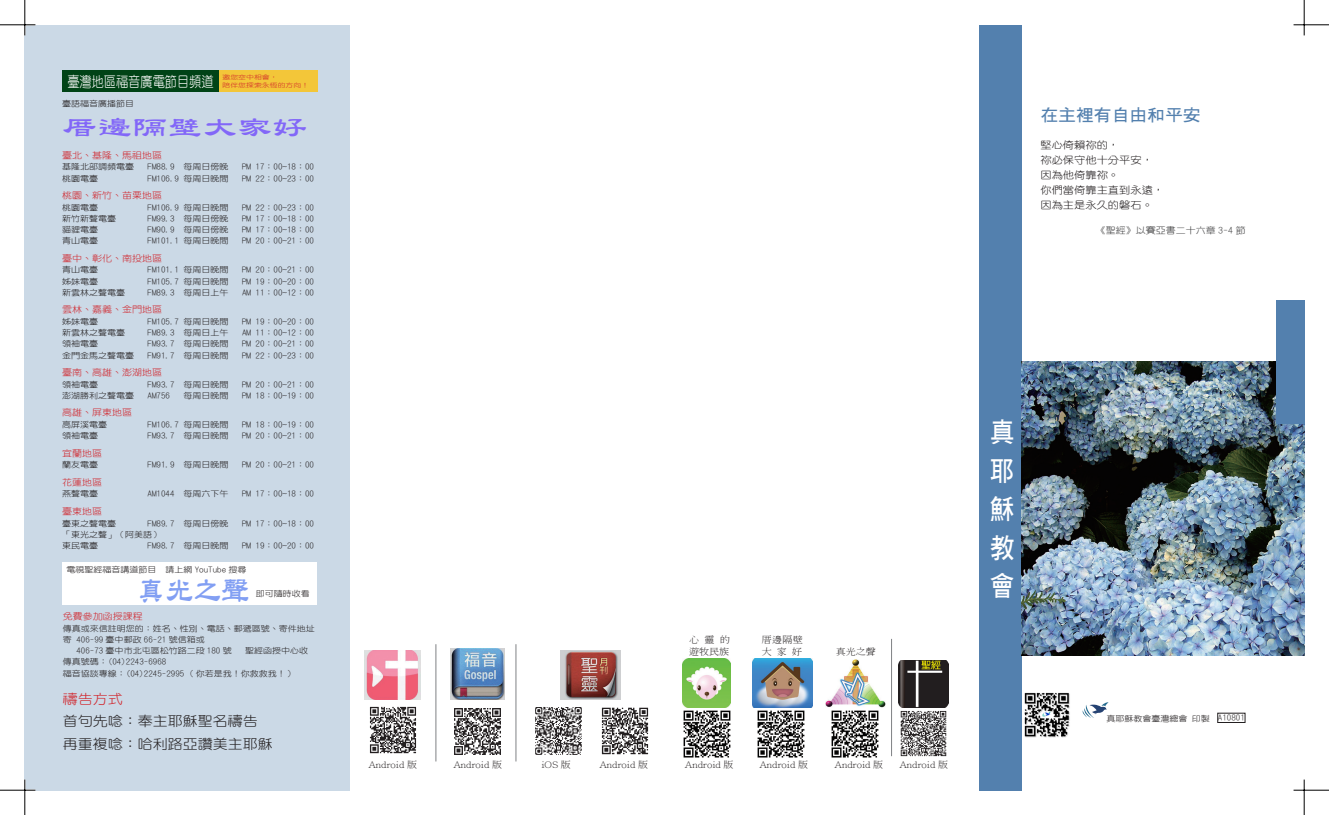
<style>
.page{position:relative;width:1329px;height:815px;background:#fff}
.page>*{position:absolute;margin:0;border:0;box-sizing:border-box;transform-origin:0 0}
.t1{font:31.5px "DF Li Shu W7 WIN BF";color:#829ff3;scale:.89 1}
.t2{font:27.5px/38.5px "DF Hei W7 WIN BF";color:#fff;text-align:justify;scale:.9 1}
.t3{font:24.5px "DF Li Shu W7 WIN BF";color:#8267f8;scale:1.43 1}
.標{font:16.88px "DF Hei W7 WIN BF";color:#5380ae;scale:1.06 1}
.t4{font:14.62px "DF Yuan W3 WIN BF";color:#fff;scale:.83 1}
.t5{font:13.5px/22.5px "DF Yuan W3 WIN BF";color:#231f20;scale:1.11 1}
.t6{font:13.5px "DF Yuan W3 WIN BF";color:#d1232a;scale:1.11 1}
.經節{font:10.12px "DF Yuan W3 WIN BF";color:#231f20;scale:1.11 1}
.t7{font:300 9px/12px "Adobe Ming Std";color:#231f20;scale:1.11 1}
.t8{font:9px "DF Yuan W3 WIN BF";color:#d1232a;scale:1.11 1}
.經節2{font:9px "DF Yuan W3 WIN BF";color:#3e3e3f;scale:1.11 1}
.t9{font:8.12px/11.2px "DF Yuan W3 WIN BF";color:#231f20;scale:1.11 1}
.t10{font:6px/7.5px "DF Yuan W3 WIN BF";color:#d1232a;scale:1.31 1}
</style>
<div class="page">
<div style="left:25px;top:25px;width:325px;height:765px;background:#cbd9e6"></div>
<div style="left:979px;top:25px;width:43px;height:765px;background:#5380ae"></div>
<div style="left:62px;top:562px;width:254px;height:43px;background:#fff"></div>
<div style="left:62px;top:71px;width:157px;height:21px;background:#004316"></div>
<div style="left:219px;top:71px;width:98px;height:21px;background:#f3c639"></div>
<img style="left:369px;top:706px;width:48px;height:48px">
<img style="left:365px;top:651px;width:56px;height:48px">
<img style="left:451px;top:648px;width:54px;height:51px">
<img style="left:454px;top:708px;width:47px;height:47px">
<hr style="left:436px;top:644px;width:1px;height:117px;background:#808285">
<hr style="left:516px;top:644px;width:1px;height:117px;background:#808285">
<hr style="left:891px;top:639px;width:1px;height:117px;background:#808285">
<img style="left:1024px;top:692px;width:46px;height:46px">
<svg style="left:1082px;top:702px;width:26px;height:16px"></svg>
<div style="left:1217px;top:713px;width:28px;height:10px;border:1px solid #231f20"></div>
<img style="left:899px;top:660px;width:49px;height:47px">
<img style="left:900px;top:711px;width:47px;height:46px">
<img style="left:561px;top:650px;width:60px;height:49px">
<img style="left:535px;top:707px;width:47px;height:48px">
<img style="left:683px;top:658px;width:47px;height:49px">
<img style="left:752px;top:658px;width:60px;height:49px">
<img style="left:825px;top:659px;width:60px;height:48px">
<img style="left:683px;top:710px;width:48px;height:48px">
<img style="left:757px;top:710px;width:48px;height:48px">
<img style="left:831px;top:710px;width:48px;height:48px">
<img style="left:601px;top:707px;width:48px;height:48px">
<img style="left:1021px;top:361px;width:283px;height:295px">
<div style="left:1276px;top:301px;width:28px;height:123px;background:#5380ae"></div>
<hr style="left:0;top:789px;width:35px;height:2px;background:#fff">
<hr style="left:0;top:25px;width:35px;height:1px;background:#000">
<hr style="left:1293px;top:25px;width:36px;height:1px;background:#000">
<hr style="left:0;top:790px;width:35px;height:1px;background:#000">
<hr style="left:1293px;top:790px;width:36px;height:1px;background:#000">
<hr style="left:25px;top:0;width:1px;height:35px;background:#000">
<hr style="left:25px;top:780px;width:1px;height:35px;background:#000">
<hr style="left:1304px;top:0;width:1px;height:35px;background:#000">
<hr style="left:1304px;top:780px;width:1px;height:35px;background:#000">
<h3 class="t4" style="left:67px;top:74px;width:178px">臺灣地區福音廣電節目頻道</h3>
<p class="t10" style="left:223px;top:74px;width:68px">邀您空中相會，<br>陪伴您探索永恆的方向！</p>
<p class="t9" style="left:62px;top:98px;width:66px">臺語福音廣播節目</p>
<h3 class="t3" style="left:62px;top:116px;width:173px">厝邊隔壁大家好</h3>
<p class="t8" style="left:62px;top:150px;width:92px">臺北、基隆、馬祖地區</p>
<p class="t9" style="left:62px;top:161px;width:66px">基隆北部調頻電臺</p>
<p class="t9" style="left:148px;top:161px;width:74px">FM88.9 每周日傍晚</p>
<p class="t9" style="left:242px;top:161px;width:66px">PM 17：00~18：00</p>
<p class="t9" style="left:62px;top:172px;width:34px">桃園電臺</p>
<p class="t9" style="left:148px;top:172px;width:74px">FM106.9 每周日晚間</p>
<p class="t9" style="left:242px;top:172px;width:66px">PM 22：00~23：00</p>
<p class="t8" style="left:62px;top:191px;width:92px">桃園、新竹、苗栗地區</p>
<p class="t9" style="left:62px;top:202px;width:34px">桃園電臺</p>
<p class="t9" style="left:148px;top:202px;width:74px">FM106.9 每周日晚間</p>
<p class="t9" style="left:242px;top:202px;width:66px">PM 22：00~23：00</p>
<p class="t9" style="left:62px;top:213px;width:50px">新竹新聲電臺</p>
<p class="t9" style="left:148px;top:213px;width:74px">FM99.3 每周日傍晚</p>
<p class="t9" style="left:242px;top:213px;width:66px">PM 17：00~18：00</p>
<p class="t9" style="left:62px;top:224px;width:34px">貓貍電臺</p>
<p class="t9" style="left:148px;top:224px;width:74px">FM90.9 每周日傍晚</p>
<p class="t9" style="left:242px;top:224px;width:66px">PM 17：00~18：00</p>
<p class="t9" style="left:62px;top:235px;width:34px">青山電臺</p>
<p class="t9" style="left:148px;top:235px;width:74px">FM101.1 每周日晚間</p>
<p class="t9" style="left:242px;top:235px;width:66px">PM 20：00~21：00</p>
<p class="t8" style="left:62px;top:253px;width:92px">臺中、彰化、南投地區</p>
<p class="t9" style="left:62px;top:264px;width:34px">青山電臺</p>
<p class="t9" style="left:148px;top:264px;width:74px">FM101.1 每周日晚間</p>
<p class="t9" style="left:242px;top:264px;width:66px">PM 20：00~21：00</p>
<p class="t9" style="left:62px;top:276px;width:34px">姊妹電臺</p>
<p class="t9" style="left:148px;top:276px;width:74px">FM105.7 每周日晚間</p>
<p class="t9" style="left:242px;top:276px;width:66px">PM 19：00~20：00</p>
<p class="t9" style="left:62px;top:287px;width:58px">新雲林之聲電臺</p>
<p class="t9" style="left:148px;top:287px;width:74px">FM89.3 每周日上午</p>
<p class="t9" style="left:242px;top:287px;width:66px">AM 11：00~12：00</p>
<p class="t8" style="left:62px;top:305px;width:92px">雲林、嘉義、金門地區</p>
<p class="t9" style="left:62px;top:316px;width:34px">姊妹電臺</p>
<p class="t9" style="left:148px;top:316px;width:74px">FM105.7 每周日晚間</p>
<p class="t9" style="left:242px;top:316px;width:66px">PM 19：00~20：00</p>
<p class="t9" style="left:62px;top:327px;width:58px">新雲林之聲電臺</p>
<p class="t9" style="left:148px;top:327px;width:74px">FM89.3 每周日上午</p>
<p class="t9" style="left:242px;top:327px;width:66px">AM 11：00~12：00</p>
<p class="t9" style="left:62px;top:338px;width:34px">領袖電臺</p>
<p class="t9" style="left:148px;top:338px;width:74px">FM93.7 每周日晚間</p>
<p class="t9" style="left:242px;top:338px;width:66px">PM 20：00~21：00</p>
<p class="t9" style="left:62px;top:350px;width:66px">金門金馬之聲電臺</p>
<p class="t9" style="left:148px;top:350px;width:74px">FM91.7 每周日晚間</p>
<p class="t9" style="left:242px;top:350px;width:66px">PM 22：00~23：00</p>
<p class="t8" style="left:62px;top:368px;width:92px">臺南、高雄、澎湖地區</p>
<p class="t9" style="left:62px;top:379px;width:34px">領袖電臺</p>
<p class="t9" style="left:148px;top:379px;width:74px">FM93.7 每周日晚間</p>
<p class="t9" style="left:242px;top:379px;width:66px">PM 20：00~21：00</p>
<p class="t9" style="left:62px;top:390px;width:66px">澎湖勝利之聲電臺</p>
<p class="t9" style="left:148px;top:390px;width:22px">AM756</p>
<p class="t9" style="left:184px;top:390px;width:42px">每周日晚間</p>
<p class="t9" style="left:242px;top:390px;width:66px">PM 18：00~19：00</p>
<p class="t8" style="left:62px;top:408px;width:65px">高雄、屏東地區</p>
<p class="t9" style="left:62px;top:419px;width:42px">高屏溪電臺</p>
<p class="t9" style="left:148px;top:419px;width:74px">FM106.7 每周日晚間</p>
<p class="t9" style="left:242px;top:419px;width:66px">PM 18：00~19：00</p>
<p class="t9" style="left:62px;top:430px;width:34px">領袖電臺</p>
<p class="t9" style="left:148px;top:430px;width:74px">FM93.7 每周日晚間</p>
<p class="t9" style="left:242px;top:430px;width:66px">PM 20：00~21：00</p>
<p class="t8" style="left:62px;top:448px;width:38px">宜蘭地區</p>
<p class="t9" style="left:62px;top:459px;width:34px">蘭友電臺</p>
<p class="t9" style="left:148px;top:459px;width:74px">FM91.9 每周日晚間</p>
<p class="t9" style="left:242px;top:459px;width:66px">PM 20：00~21：00</p>
<p class="t8" style="left:62px;top:478px;width:38px">花蓮地區</p>
<p class="t9" style="left:62px;top:488px;width:34px">燕聲電臺</p>
<p class="t9" style="left:148px;top:488px;width:74px">AM1044 每周六下午</p>
<p class="t9" style="left:242px;top:488px;width:66px">PM 17：00~18：00</p>
<p class="t8" style="left:62px;top:507px;width:38px">臺東地區</p>
<p class="t9" style="left:62px;top:517px;width:50px">臺東之聲電臺</p>
<p class="t9" style="left:148px;top:517px;width:74px">FM89.7 每周日傍晚</p>
<p class="t9" style="left:242px;top:517px;width:66px">PM 17：00~18：00</p>
<p class="t9" style="left:62px;top:529px;width:91px">「東光之聲」（阿美語）東民電臺</p>
<p class="t9" style="left:148px;top:540px;width:74px">FM98.7 每周日晚間</p>
<p class="t9" style="left:242px;top:540px;width:66px">PM 19：00~20：00</p>
<p class="t9" style="left:66px;top:564px;width:164px">電視聖經福音講道節目 請上網 YouTube 搜尋</p>
<h1 class="t1" style="left:137px;top:575px;width:127px">真光之聲</h1>
<p class="t9" style="left:256px;top:588px;width:50px">即可隨時收看</p>
<p class="t8" style="left:63px;top:612px;width:74px">免費參加函授課程</p>
<p class="t9" style="left:63px;top:623px;width:229px">傳真或來信註明您的：姓名、性別、電話、郵遞區號、寄件地址</p>
<p class="t9" style="left:63px;top:634px;width:129px">寄 406-99 臺中郵政 66-21 號信箱或</p>
<p class="t9" style="left:76px;top:645px;width:141px">406-73 臺中市北屯區松竹路二段 180 號</p>
<p class="t9" style="left:245px;top:645px;width:58px">聖經函授中心收</p>
<p class="t9" style="left:63px;top:656px;width:208px">傳真號碼：(04)2243-6968<br>福音協談專線：(04)2245-2995 ( 你若是我！你救救我！ )</p>
<h3 class="t6" style="left:63px;top:692px;width:56px">禱告方式</h3>
<h3 class="t5" style="left:63px;top:710px;width:191px">首句先唸：奉主耶穌聖名禱告再重複唸：哈利路亞讚美主耶穌</h3>
<p class="標" style="left:1040px;top:106px;width:153px">在主裡有自由和平安</p>
<p class="經節" style="left:1040px;top:140px;width:72px">堅心倚賴祢的，</p>
<p class="經節" style="left:1040px;top:155px;width:103px">祢必保守他十分平安，</p>
<p class="經節" style="left:1040px;top:170px;width:72px">因為他倚靠祢。</p>
<p class="經節" style="left:1040px;top:185px;width:113px">你們當倚靠主直到永遠，</p>
<p class="經節" style="left:1040px;top:200px;width:103px">因為主是永久的磐石。</p>
<p class="經節2" style="left:1095px;top:225px;width:137px">《聖經》以賽亞書二十六章 3-4 節</p>
<p class="t7" style="left:689px;top:633px;width:38px">心靈的遊牧民族</p>
<p class="t7" style="left:762px;top:633px;width:38px">厝邊隔壁大 家 好</p>
<p class="t7" style="left:836px;top:645px;width:38px">真光之聲</p>
<p class="t7" style="left:368px;top:758px;width:45px">Android 版</p>
<p class="t7" style="left:453px;top:758px;width:45px">Android 版</p>
<p class="t7" style="left:541px;top:758px;width:28px">iOS 版</p>
<p class="t7" style="left:599px;top:758px;width:45px">Android 版</p>
<p class="t7" style="left:899px;top:758px;width:45px">Android 版</p>
<p class="t7" style="left:685px;top:758px;width:45px">Android 版</p>
<p class="t7" style="left:759px;top:758px;width:45px">Android 版</p>
<p class="t7" style="left:834px;top:758px;width:45px">Android 版</p>
<h2 class="t2" style="left:990px;top:413px;width:28px">真耶穌教會</h2>
<p class="t9" style="left:1106px;top:712px;width:126px">真耶穌教會臺灣總會 印製 A10801</p>
</div>
